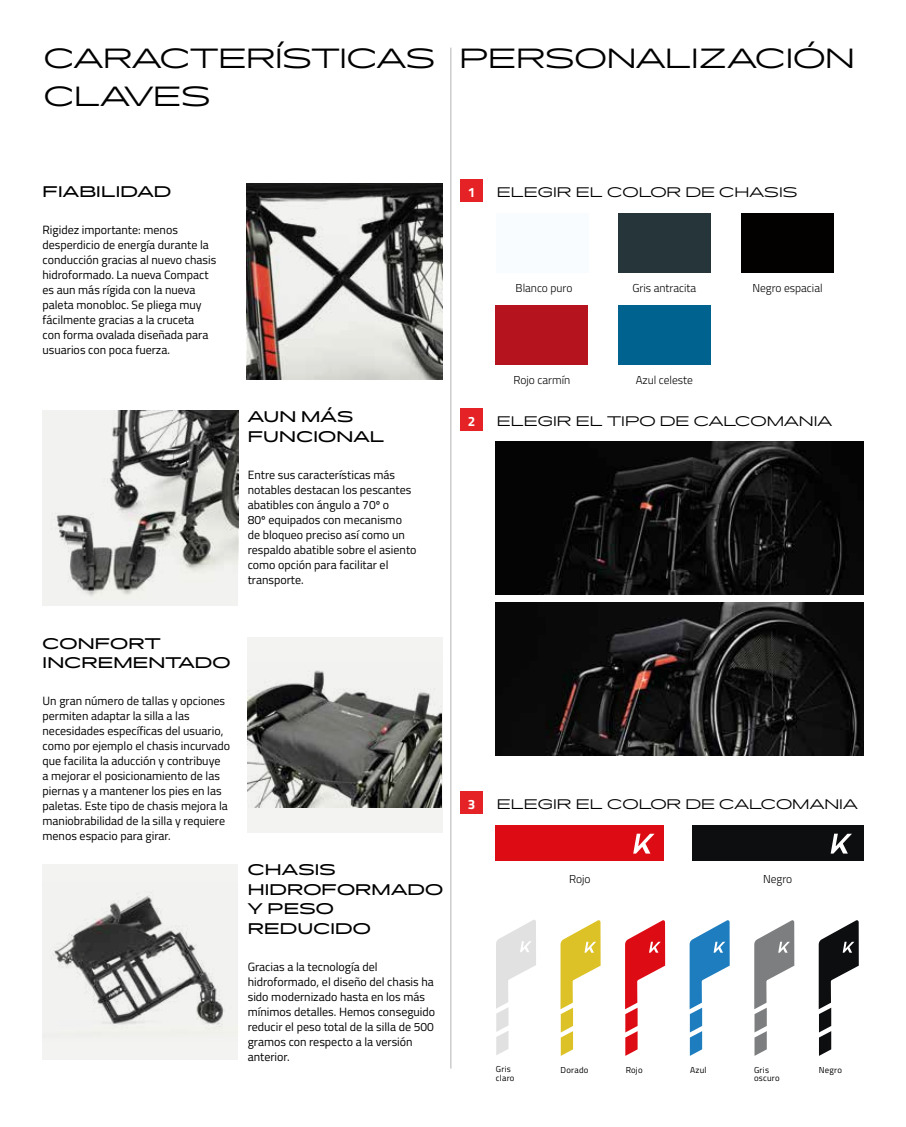
<style>
.page{position:relative;width:906px;height:1127px;background:#fff}
.page>*{position:absolute;margin:0;border:0;box-sizing:border-box;transform-origin:0 0}
.t1{font:300 27px/37.5px "Pano";letter-spacing:-.01em;color:#000}
.t2{font:15px/19.5px "Pano";letter-spacing:.01em;color:#000}
.t3{font:300 13.5px "Pano";color:#000}
.t4{font:700 13.5px "Titillium Web";color:#fff}
.t5{font:12px/15px "Titillium Web";color:#000}
.t6{font:300 11.55px "Titillium Web";color:#000}
.t7{font:8.7px/8.4px "Titillium Web";letter-spacing:.025em;color:#000}
</style>
<div class="page">
<hr style="left:450px;top:48px;width:1px;height:1020px;background:#b3b2b2">
<div style="left:460px;top:408px;width:22px;height:23px;background:#e52326"></div>
<div style="left:460px;top:180px;width:22px;height:22px;background:#e52326"></div>
<div style="left:495px;top:826px;width:169px;height:35px;background:#dd0b14"></div>
<svg style="left:633px;top:834px;width:21px;height:19px"></svg>
<div style="left:692px;top:826px;width:171px;height:35px;background:#0d0e10"></div>
<svg style="left:830px;top:834px;width:22px;height:19px"></svg>
<div style="left:618px;top:305px;width:93px;height:59px;background:#00628e"></div>
<div style="left:618px;top:213px;width:93px;height:60px;background:#253539"></div>
<div style="left:496px;top:213px;width:92px;height:60px;background:#f9fcff"></div>
<div style="left:741px;top:213px;width:92px;height:60px;background:#020100"></div>
<div style="left:495px;top:305px;width:93px;height:59px;background:#b5131d"></div>
<img style="left:247px;top:184px;width:195px;height:195px">
<img style="left:43px;top:411px;width:195px;height:195px">
<div style="left:247px;top:637px;width:195px;height:196px;background:#f3f3f2"></div>
<img style="left:248px;top:670px;width:193px;height:137px">
<div style="left:43px;top:864px;width:195px;height:195px;background:#f3f3f2"></div>
<img style="left:53px;top:895px;width:171px;height:134px">
<div style="left:460px;top:791px;width:22px;height:23px;background:#e52326"></div>
<img style="left:496px;top:442px;width:367px;height:153px">
<img style="left:496px;top:602px;width:367px;height:153px">
<svg style="left:754px;top:920px;width:40px;height:136px"></svg>
<svg style="left:689px;top:920px;width:40px;height:136px"></svg>
<svg style="left:818px;top:920px;width:40px;height:136px"></svg>
<svg style="left:625px;top:920px;width:40px;height:136px"></svg>
<svg style="left:560px;top:920px;width:40px;height:136px"></svg>
<svg style="left:496px;top:920px;width:40px;height:135px"></svg>
<h1 class="t1" style="left:44px;top:39px;width:393px">CARACTERÍSTICAS<br>CLAVES</h1>
<h1 class="t1" style="left:459px;top:39px;width:397px">PERSONALIZACIÓN</h1>
<p class="t2" style="left:43px;top:181px;width:130px">FIABILIDAD</p>
<p class="t5" style="left:43px;top:221px;width:175px">Rigidez importante: menos desperdicio de energía durante la conducción gracias al nuevo chasis hidroformado. La nueva Compact es aun más rígida con la nueva paleta monobloc. Se pliega muy fácilmente gracias a la cruceta<br>con forma ovalada diseñada para usuarios con poca fuerza.</p>
<p class="t2" style="left:248px;top:407px;width:138px">AUN MÁS<br>FUNCIONAL</p>
<p class="t5" style="left:248px;top:466px;width:170px">Entre sus características más notables destacan los pescantes abatibles con ángulo a 70º o<br>80º equipados con mecanismo de bloqueo preciso así como un respaldo abatible sobre el asiento como opción para facilitar el transporte.</p>
<p class="t2" style="left:43px;top:633px;width:189px">CONFORT<br>INCREMENTADO</p>
<p class="t5" style="left:43px;top:693px;width:189px">Un gran número de tallas y opciones permiten adaptar la silla a las necesidades específicas del usuario, como por ejemplo el chasis incurvado que facilita la aducción y contribuye<br>a mejorar el posicionamiento de las piernas y a mantener los pies en las paletas. Este tipo de chasis mejora la maniobrabilidad de la silla y requiere menos espacio para girar.</p>
<p class="t2" style="left:248px;top:860px;width:197px">CHASIS<br>HIDROFORMADO<br>Y PESO<br>REDUCIDO</p>
<p class="t5" style="left:248px;top:959px;width:189px">Gracias a la tecnología del hidroformado, el diseño del chasis ha sido modernizado hasta en los más mínimos detalles. Hemos conseguido reducir el peso total de la silla de 500 gramos con respecto a la versión anterior.</p>
<p class="t4" style="left:468px;top:182px;width:9px">1</p>
<p class="t3" style="left:497px;top:184px;width:302px">ELEGIR EL COLOR DE CHASIS</p>
<p class="t6" style="left:515px;top:280px;width:58px">Blanco puro</p>
<p class="t6" style="left:632px;top:280px;width:65px">Gris antracita</p>
<p class="t6" style="left:752px;top:280px;width:72px">Negro espacial</p>
<p class="t6" style="left:513px;top:372px;width:58px">Rojo carmín</p>
<p class="t6" style="left:635px;top:372px;width:59px">Azul celeste</p>
<p class="t4" style="left:468px;top:411px;width:9px">2</p>
<p class="t3" style="left:497px;top:412px;width:337px">ELEGIR EL TIPO DE CALCOMANIA</p>
<p class="t4" style="left:468px;top:794px;width:9px">3</p>
<p class="t3" style="left:497px;top:795px;width:362px">ELEGIR EL COLOR DE CALCOMANIA</p>
<p class="t6" style="left:569px;top:870px;width:23px">Rojo</p>
<p class="t6" style="left:763px;top:870px;width:31px">Negro</p>
<p class="t7" style="left:496px;top:1065px;width:16px">Gris</p>
<p class="t7" style="left:560px;top:1065px;width:29px">Dorado</p>
<p class="t7" style="left:625px;top:1065px;width:18px">Rojo</p>
<p class="t7" style="left:690px;top:1065px;width:18px">Azul</p>
<p class="t7" style="left:818px;top:1065px;width:25px">Negro</p>
<p class="t7" style="left:496px;top:1073px;width:20px">claro</p>
<p class="t7" style="left:754px;top:1065px;width:27px">Gris oscuro</p>
</div>
